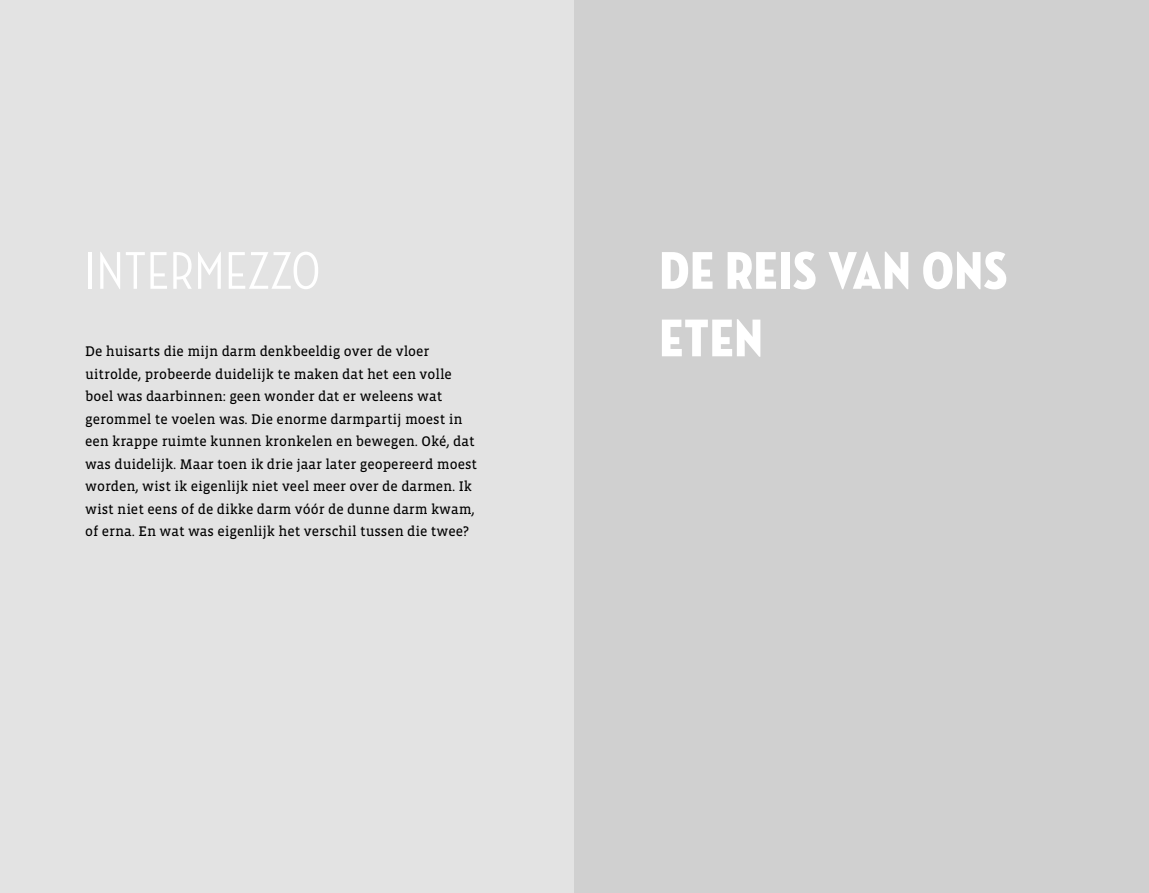
<style>
.page{position:relative;width:1149px;height:893px;background:#fff}
.page>*{position:absolute;margin:0;border:0;box-sizing:border-box;transform-origin:0 0}
.t1{font:54px/67.5px "Neutraface Condensed Titling";letter-spacing:.02em;color:#fff}
.t2{font:500 54px "Neutraface Condensed";letter-spacing:.02em;color:#fff}
.t3{font:14.25px/22.5px "Vista Slab OT";color:#000}
</style>
<div class="page">
<div style="left:0;top:0;width:574px;height:893px;background:#e3e3e3"></div>
<div style="left:574px;top:0;width:574px;height:893px;background:#d0d0d0"></div>
<h1 class="t2" style="left:85px;top:241px;width:236px">INTERMEZZO</h1>
<p class="t3" style="left:85px;top:341px;width:393px">De huisarts die mijn darm denkbeeldig over de vloer uitrolde, probeerde duidelijk te maken dat het een volle boel was daarbinnen: geen wonder dat er weleens wat gerommel te voelen was. Die enorme darmpartij moest in een krappe ruimte kunnen kronkelen en bewegen. Oké, dat was duidelijk. Maar toen ik drie jaar later geopereerd moest worden, wist ik eigenlijk niet veel meer over de darmen. Ik wist niet eens of de dikke darm vóór de dunne darm kwam, of erna. En wat was eigenlijk het verschil tussen die twee?</p>
<h1 class="t1" style="left:659px;top:237px;width:349px">DE REIS VAN ONS<br>ETEN</h1>
</div>
